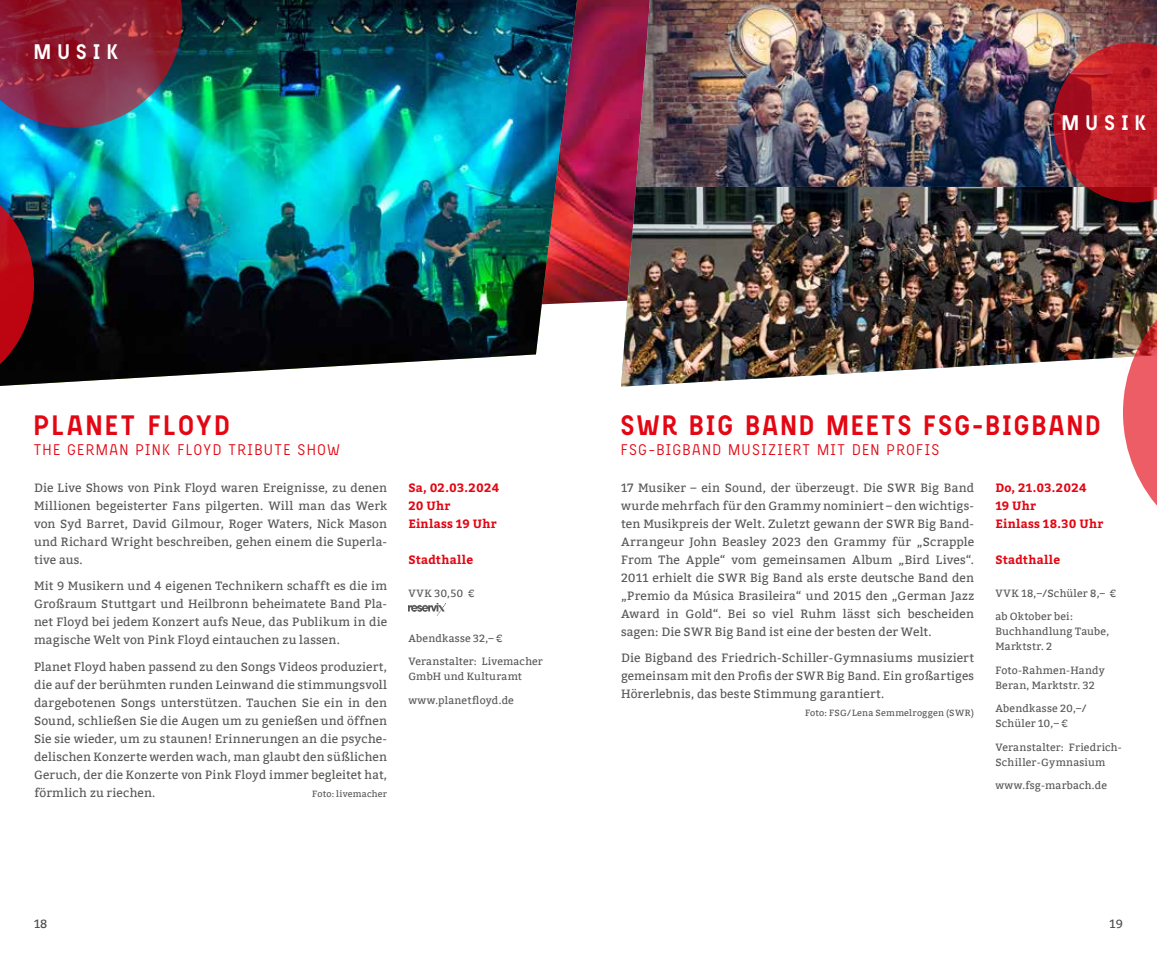
<style>
.page{position:relative;width:1157px;height:957px;background:#fff}
.page>*{position:absolute;margin:0;border:0;box-sizing:border-box;transform-origin:0 0}
.t1{font:700 30px "Beauchef";letter-spacing:.105em;color:#e30613}
.t2{font:700 22.5px "Beauchef";letter-spacing:.315em;color:#fff}
.t3{font:16.5px "Beauchef";letter-spacing:.12em;color:#e30613}
.t4{font:12px/18px "Bitter";letter-spacing:.015em;color:#575756;text-align:justify}
.t5{font:700 12px/18px "Bitter";letter-spacing:.02em;color:#e30613}
.t6{font:12px "Bitter";color:#4a4a49}
.t7{font:10.5px/15px "Bitter";letter-spacing:.02em;color:#575756}
.t8{font:9px "Bitter";letter-spacing:.025em;color:#575756}
</style>
<div class="page">
<img style="left:577px;top:0;width:59px;height:303px">
<img style="left:636px;top:0;width:521px;height:187px">
<img style="left:0;top:0;width:577px;height:384px">
<img style="left:408px;top:603px;width:38px;height:12px">
<svg style="left:0;top:0;width:182px;height:128px;background:#79354c"></svg>
<svg style="left:0;top:174px;width:34px;height:212px;background:#662531"></svg>
<img style="left:621px;top:187px;width:536px;height:200px">
<img style="left:1053px;top:43px;width:104px;height:159px">
<img style="left:1123px;top:268px;width:34px;height:238px">
<h2 class="t2" style="left:34px;top:38px;width:85px">MUSIK</h2>
<h2 class="t2" style="left:1062px;top:108px;width:85px">MUSIK</h2>
<h1 class="t1" style="left:34px;top:407px;width:197px">PLANET FLOYD</h1>
<h3 class="t3" style="left:34px;top:439px;width:307px">THE GERMAN PINK FLOYD TRIBUTE SHOW</h3>
<p class="t4" style="left:34px;top:479px;width:354px">Die Live Shows von Pink Floyd waren Ereignisse, zu denen Millionen begeisterter Fans pilgerten. Will man das Werk von Syd Barret, David Gilmour, Roger Waters, Nick Mason und Richard Wright beschreiben, gehen einem die Superla&shy;tive aus.</p>
<p class="t4" style="left:34px;top:577px;width:354px">Mit 9 Musikern und 4 eigenen Technikern schafft es die im Großraum Stuttgart und Heilbronn beheimatete Band Pla&shy;net Floyd bei jedem Konzert aufs Neue, das Publikum in die magische Welt von Pink Floyd eintauchen zu lassen.</p>
<p class="t4" style="left:34px;top:658px;width:354px">Planet Floyd haben passend zu den Songs Videos produziert, die auf der berühmten runden Leinwand die stimmungsvoll dargebotenen Songs unterstützen. Tauchen Sie ein in den Sound, schließen Sie die Augen um zu genießen und öffnen Sie sie wieder, um zu staunen! Erinnerungen an die psyche&shy;delischen Konzerte werden wach, man glaubt den süßlichen Geruch, der die Konzerte von Pink Floyd immer begleitet hat, förmlich zu riechen.</p>
<p class="t8" style="left:312px;top:788px;width:76px">Foto: livemacher</p>
<p class="t5" style="left:408px;top:478px;width:92px">Sa, 02.03.2024<br>20 Uhr<br>Einlass 19 Uhr</p>
<p class="t5" style="left:408px;top:550px;width:66px">Stadthalle</p>
<p class="t7" style="left:408px;top:585px;width:68px">VVK 30,50 €</p>
<p class="t7" style="left:408px;top:630px;width:96px">Abendkasse 32,– €</p>
<p class="t7" style="left:408px;top:654px;width:136px">Veranstalter: Livemacher<br>GmbH und Kulturamt</p>
<p class="t7" style="left:408px;top:692px;width:107px">www.planetfloyd.de</p>
<h1 class="t1" style="left:621px;top:407px;width:480px">SWR BIG BAND MEETS FSG-BIGBAND</h1>
<h3 class="t3" style="left:621px;top:440px;width:319px">FSG-BIGBAND MUSIZIERT MIT DEN PROFIS</h3>
<p class="t5" style="left:995px;top:478px;width:109px">Do, 21.03.2024<br>19 Uhr<br>Einlass 18.30 Uhr</p>
<p class="t5" style="left:995px;top:550px;width:66px">Stadthalle</p>
<p class="t7" style="left:995px;top:585px;width:123px">VVK 18,–/Schüler 8,– €</p>
<p class="t7" style="left:995px;top:609px;width:115px">ab Oktober bei:<br>Buchhandlung Taube,<br>Marktstr. 2</p>
<p class="t7" style="left:995px;top:662px;width:111px">Foto-Rahmen-Handy<br>Beran, Marktstr. 32</p>
<p class="t7" style="left:995px;top:701px;width:93px">Abendkasse 20,–/<br>Schüler 10,– €</p>
<p class="t7" style="left:995px;top:739px;width:128px">Veranstalter: Friedrich-<br>Schiller-Gymnasium</p>
<p class="t7" style="left:995px;top:778px;width:113px">www.fsg-marbach.de</p>
<p class="t4" style="left:621px;top:479px;width:354px">17 Musiker – ein Sound, der überzeugt. Die SWR Big Band wurde mehrfach für den Grammy nominiert – den wichtigs&shy;ten Musikpreis der Welt. Zuletzt gewann der SWR Big Band-Arrangeur John Beasley 2023 den Grammy für „Scrapple From The Apple“ vom gemeinsamen Album „Bird Lives“.<br>2011 erhielt die SWR Big Band als erste deutsche Band den „Premio da Música Brasileira“ und 2015 den „German Jazz Award in Gold“. Bei so viel Ruhm lässt sich bescheiden sagen: Die SWR Big Band ist eine der besten der Welt.</p>
<p class="t4" style="left:621px;top:649px;width:354px">Die Bigband des Friedrich-Schiller-Gymnasiums musiziert gemeinsam mit den Profis der SWR Big Band. Ein großartiges Hörerlebnis, das beste Stimmung garantiert.</p>
<p class="t8" style="left:805px;top:708px;width:170px">Foto: FSG/Lena Semmelroggen (SWR)</p>
<p class="t6" style="left:34px;top:916px;width:15px">18</p>
<p class="t6" style="left:1109px;top:916px;width:15px">19</p>
</div>
